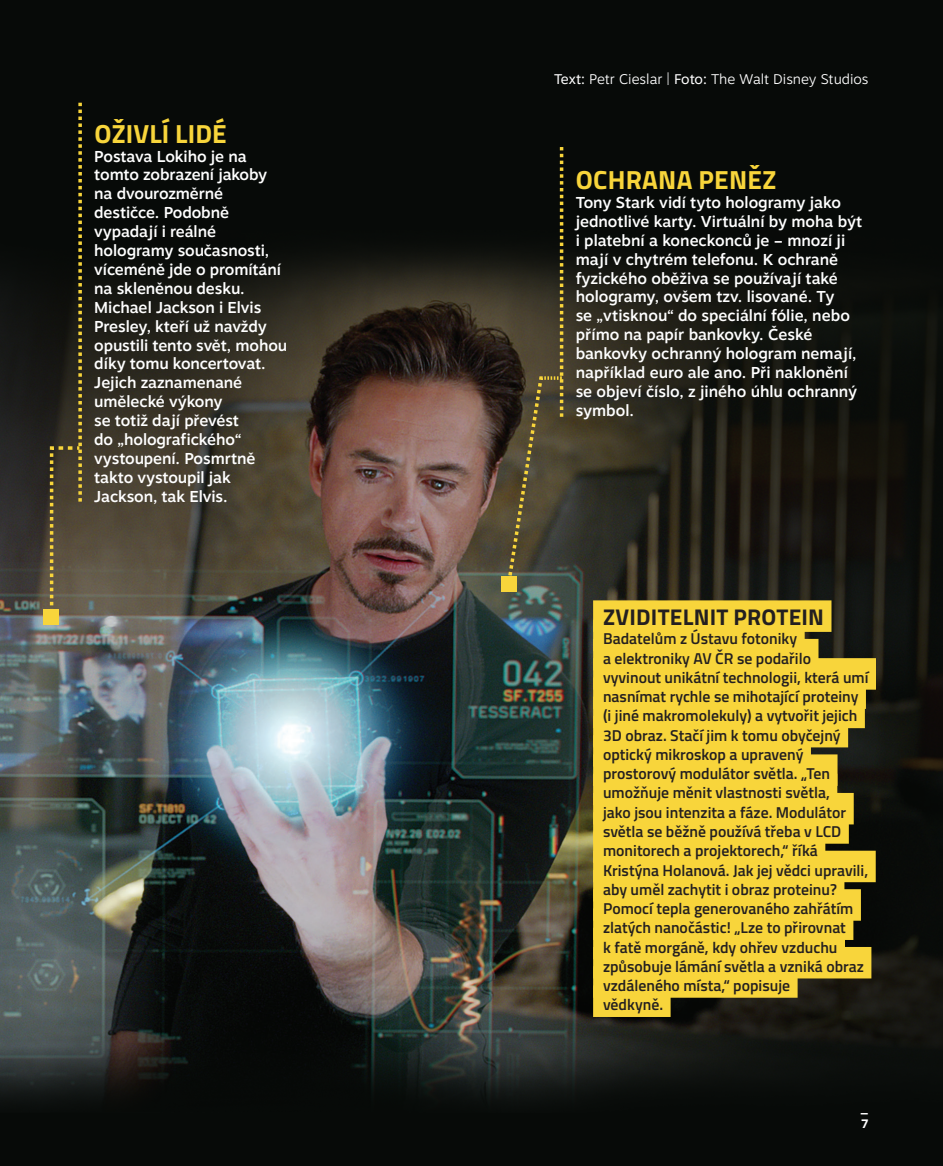
<style>
.page{position:relative;width:943px;height:1166px;background:#070a08}
.page>*{position:absolute;margin:0;border:0;box-sizing:border-box;transform-origin:0 0}
.Headline{font:700 26.25px "Titillium";letter-spacing:.005em;color:#f8d53b}
.t1{font:700 22.75px "Titillium";letter-spacing:.01em;color:#231f20}
.t2{font:600 15.75px "Titillium";color:#231f20}
.Chleba{font:500 15.75px/18.9px "Motiva Sans";color:#fff}
.Headline-2{font:500 15.75px/18.9px "Motiva Sans";letter-spacing:-.005em;color:#fff}
.t3{font:300 14px "Motiva Sans";color:#fff}
.t4{font:700 12.25px "Motiva Sans";color:#fff}
.s1{font-weight:400}
</style>
<div class="page">
<img style="left:0;top:253px;width:943px;height:847px">
<div style="left:501px;top:576px;width:16px;height:16px;background:#f8d53b"></div>
<div style="left:43px;top:609px;width:16px;height:16px;background:#f8d53b"></div>
<svg style="left:48px;top:103px;width:35px;height:518px"></svg>
<svg style="left:505px;top:147px;width:60px;height:437px"></svg>
<div style="left:593px;top:600px;width:238px;height:32px;background:#f8d53b"></div>
<div style="left:593px;top:620px;width:211px;height:31px;background:#f8d53b"></div>
<div style="left:593px;top:639px;width:225px;height:31px;background:#f8d53b"></div>
<div style="left:593px;top:658px;width:283px;height:32px;background:#f8d53b"></div>
<div style="left:593px;top:677px;width:273px;height:32px;background:#f8d53b"></div>
<div style="left:593px;top:697px;width:271px;height:31px;background:#f8d53b"></div>
<div style="left:593px;top:716px;width:255px;height:31px;background:#f8d53b"></div>
<div style="left:593px;top:735px;width:218px;height:32px;background:#f8d53b"></div>
<div style="left:593px;top:754px;width:244px;height:32px;background:#f8d53b"></div>
<div style="left:593px;top:774px;width:244px;height:31px;background:#f8d53b"></div>
<div style="left:593px;top:793px;width:260px;height:31px;background:#f8d53b"></div>
<div style="left:593px;top:812px;width:255px;height:32px;background:#f8d53b"></div>
<div style="left:593px;top:831px;width:232px;height:32px;background:#f8d53b"></div>
<div style="left:593px;top:851px;width:282px;height:31px;background:#f8d53b"></div>
<div style="left:593px;top:870px;width:251px;height:31px;background:#f8d53b"></div>
<div style="left:593px;top:889px;width:268px;height:32px;background:#f8d53b"></div>
<div style="left:593px;top:908px;width:260px;height:32px;background:#f8d53b"></div>
<div style="left:593px;top:928px;width:252px;height:31px;background:#f8d53b"></div>
<div style="left:593px;top:947px;width:278px;height:31px;background:#f8d53b"></div>
<div style="left:593px;top:966px;width:204px;height:32px;background:#f8d53b"></div>
<div style="left:593px;top:985px;width:77px;height:32px;background:#f8d53b"></div>
<p class="Headline" style="left:94px;top:113px;width:134px">OŽIVLÍ LIDÉ</p>
<p class="Headline-2" style="left:94px;top:146px;width:194px">Postava Lokiho je na tomto zobrazení jakoby na dvourozměrné destičce. Podobně vypadají i reálné hologramy současnosti, víceméně jde o promítání na skleněnou desku.<br>Michael Jackson i Elvis<br>Presley, kteří už navždy opustili tento svět, mohou díky tomu koncertovat.<br>Jejich zaznamenané umělecké výkony<br>se totiž dají převést<br>do „holografického“ vystoupení. Posmrtně takto vystoupil jak<br>Jackson, tak Elvis.</p>
<p class="t3" style="left:554px;top:69px;width:316px"><span class="s1">Text:</span> Petr Cieslar | <span class="s1">Foto:</span> The Walt Disney Studios</p>
<p class="Headline" style="left:576px;top:160px;width:202px">OCHRANA PENĚZ</p>
<p class="Chleba" style="left:575px;top:193px;width:288px">Tony Stark vidí tyto hologramy jako jednotlivé karty. Virtuální by moha být i platební a koneckonců je – mnozí ji mají v chytrém telefonu. K ochraně fyzického oběživa se používají také hologramy, ovšem tzv. lisované. Ty<br>se „vtisknou“ do speciální fólie, nebo přímo na papír bankovky. České bankovky ochranný hologram nemají, například euro ale ano. Při naklonění se objeví číslo, z jiného úhlu ochranný symbol.</p>
<p class="t1" style="left:603px;top:600px;width:222px">ZVIDITELNIT PROTEIN</p>
<p class="t2" style="left:603px;top:627px;width:196px">Badatelům z Ústavu fotoniky</p>
<p class="t2" style="left:603px;top:646px;width:209px">a elektroniky AV ČR se podařilo</p>
<p class="t2" style="left:603px;top:665px;width:267px">vyvinout unikátní technologii, která umí</p>
<p class="t2" style="left:603px;top:685px;width:257px">nasnímat rychle se mihotající proteiny</p>
<p class="t2" style="left:603px;top:704px;width:256px">(i jiné makromolekuly) a vytvořit jejich</p>
<p class="t2" style="left:603px;top:723px;width:239px">3D obraz. Stačí jim k tomu obyčejný</p>
<p class="t2" style="left:603px;top:742px;width:202px">optický mikroskop a upravený</p>
<p class="t2" style="left:603px;top:762px;width:228px">prostorový modulátor světla. „Ten</p>
<p class="t2" style="left:603px;top:781px;width:228px">umožňuje měnit vlastnosti světla,</p>
<p class="t2" style="left:603px;top:800px;width:245px">jako jsou intenzita a fáze. Modulátor</p>
<p class="t2" style="left:603px;top:819px;width:240px">světla se běžně používá třeba v LCD</p>
<p class="t2" style="left:603px;top:839px;width:216px">monitorech a projektorech,“ říká</p>
<p class="t2" style="left:603px;top:858px;width:267px">Kristýna Holanová. Jak jej vědci upravili,</p>
<p class="t2" style="left:603px;top:877px;width:235px">aby uměl zachytit i obraz proteinu?</p>
<p class="t2" style="left:603px;top:896px;width:252px">Pomocí tepla generovaného zahřátím</p>
<p class="t2" style="left:603px;top:916px;width:244px">zlatých nanočástic! „Lze to přirovnat</p>
<p class="t2" style="left:603px;top:935px;width:236px">k fatě morgáně, kdy ohřev vzduchu</p>
<p class="t2" style="left:603px;top:954px;width:262px">způsobuje lámání světla a vzniká obraz</p>
<p class="t2" style="left:603px;top:973px;width:189px">vzdáleného místa,“ popisuje</p>
<p class="t2" style="left:603px;top:993px;width:62px">vědkyně.</p>
<p class="t4" style="left:860px;top:1099px;width:10px">_</p>
<p class="t4" style="left:861px;top:1114px;width:9px">7</p>
</div>
